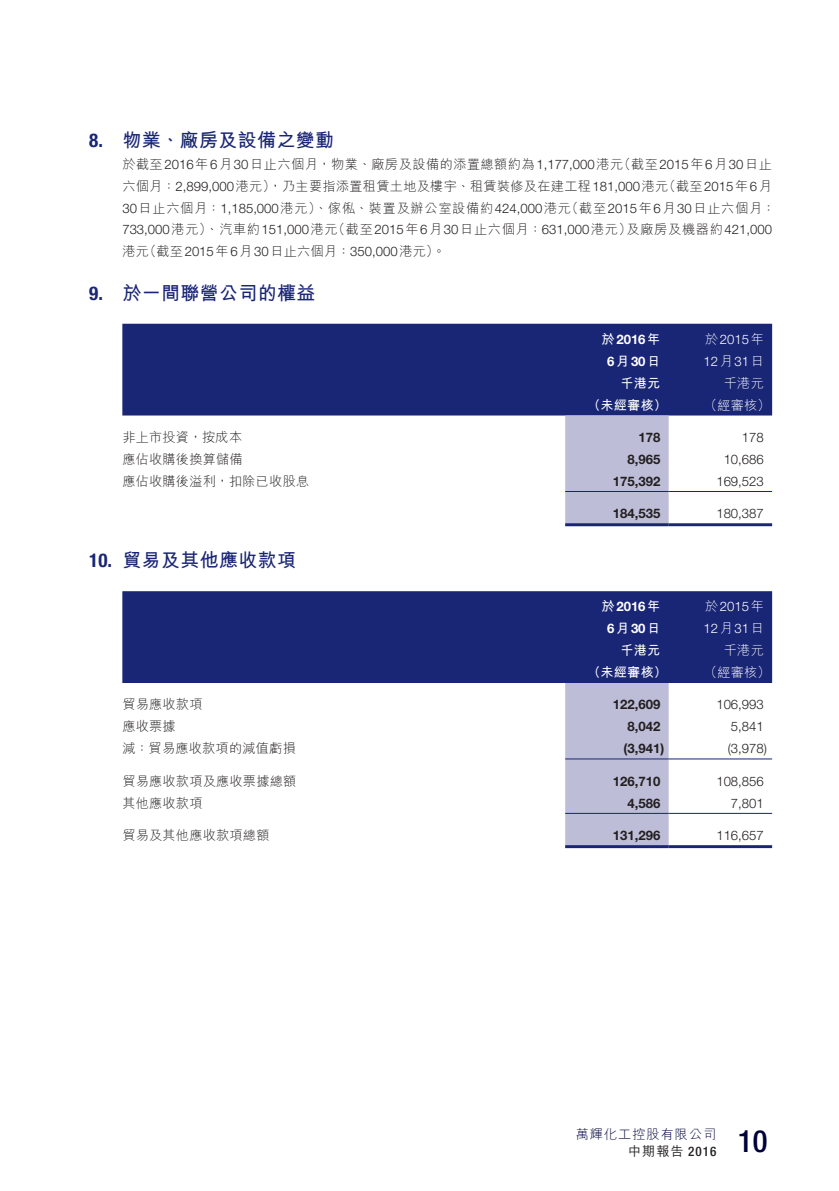
<style>
.page{position:relative;width:839px;height:1191px;background:#fff}
.page>*{position:absolute;margin:0;border:0;box-sizing:border-box;transform-origin:0 0}
.t1{font:500 condensed 30.6px "Helvetica Neue LT Std";color:#00003a}
.t2{font:19px "M Hei HK Bold E Ten B5 H";letter-spacing:.02em;color:#192575}
.t3{font:13.2px/22px "M Hei HK Light E Ten B5 H";letter-spacing:.04em;color:#231f20}
.t4{font:300 13.2px "Helvetica Neue LT Std";color:#231f20}
.t5{font:13.2px "M Hei HK Light E Ten B5 H";letter-spacing:.02em;color:#231f20}
.t6{font:700 13.2px "Helvetica Neue LT Std";color:#231f20}
.t7{font:300 13.2px "Helvetica Neue LT Std";color:#fff}
.t8{font:700 13.2px "Helvetica Neue LT Std";color:#fff}
.t9{font:13.2px "M Hei HK Bold E Ten B5 H";letter-spacing:.02em;color:#fff}
.t10{font:13.2px "M Hei HK Light E Ten B5 H";letter-spacing:.02em;color:#fff}
.t11{font:13.2px "M Hei HK Light E Ten B5 H";letter-spacing:.08em;color:#00003a}
.t12{font:13.2px "M Hei HK Medium E Ten B5 H";color:#231f20}
.s1{font-family:"Helvetica Neue LT Std";font-weight:700;font-stretch:condensed}
.s2{font-family:"Helvetica Neue LT Std";font-weight:300}
.s3{font-family:"M Hei HK Light E Ten B5 H";font-weight:400}
.s4{font-family:"M Hei HK Bold E Ten B5 H";font-weight:400}
.s5{font-family:"Helvetica Neue LT Std";font-weight:500;font-stretch:condensed}
</style>
<div class="page">
<div style="left:122px;top:324px;width:650px;height:91px;background:#192575"></div>
<div style="left:565px;top:415px;width:104px;height:108px;background:#bdbdd8"></div>
<hr style="left:565px;top:491px;width:104px;height:1px;background:#192575">
<hr style="left:669px;top:491px;width:103px;height:1px;background:#192575">
<hr style="left:565px;top:523px;width:104px;height:3px;background:#192575">
<hr style="left:669px;top:523px;width:103px;height:3px;background:#192575">
<div style="left:122px;top:591px;width:650px;height:92px;background:#192575"></div>
<div style="left:565px;top:683px;width:104px;height:162px;background:#bdbdd8"></div>
<hr style="left:565px;top:758px;width:104px;height:1px;background:#192575">
<hr style="left:669px;top:758px;width:103px;height:1px;background:#192575">
<hr style="left:565px;top:813px;width:104px;height:1px;background:#192575">
<hr style="left:669px;top:813px;width:103px;height:1px;background:#192575">
<hr style="left:565px;top:845px;width:104px;height:3px;background:#192575">
<hr style="left:669px;top:845px;width:103px;height:3px;background:#192575">
<h2 class="t2" style="left:89px;top:132px;width:246px"><span class="s1">8.</span> 物業、廠房及設備之變動</h2>
<p class="t3" style="left:122px;top:154px;width:654px">於截至<span class="s2">2016</span>年<span class="s2">6</span>月<span class="s2">30</span>日止六個月，物業、廠房及設備的添置總額約為<span class="s2">1,177,000</span>港元（截至<span class="s2">2015</span>年<span class="s2">6</span>月<span class="s2">30</span>日止六個月：<span class="s2">2,899,000</span>港元），乃主要指添置租賃土地及樓宇、租賃裝修及在建工程<span class="s2">181,000</span>港元（截至<span class="s2">2015</span>年<span class="s2">6</span>月<br><span class="s2">30</span>日止六個月：<span class="s2">1,185,000</span>港元）、傢俬、裝置及辦公室設備約<span class="s2">424,000</span>港元（截至<span class="s2">2015</span>年<span class="s2">6</span>月<span class="s2">30</span>日止六個月：</p>
<p class="t4" style="left:122px;top:225px;width:651px">733,000<span class="s3">港元）、汽車約</span>151,000<span class="s3">港元（截至</span>2015<span class="s3">年</span>6<span class="s3">月</span>30<span class="s3">日止六個月：</span>631,000<span class="s3">港元）及廠房及機器約</span>421,000</p>
<p class="t5" style="left:122px;top:246px;width:325px">港元（截至<span class="s2">2015</span>年<span class="s2">6</span>月<span class="s2">30</span>日止六個月：<span class="s2">350,000</span>港元）。</p>
<h2 class="t2" style="left:89px;top:286px;width:228px"><span class="s1">9.</span> 於一間聯營公司的權益</h2>
<p class="t8" style="left:602px;top:332px;width:60px"><span class="s4">於</span>2016<span class="s4">年</span></p>
<p class="t7" style="left:705px;top:334px;width:60px"><span class="s3">於</span>2015<span class="s3">年</span></p>
<p class="t8" style="left:607px;top:353px;width:55px">6<span class="s4">月</span>30<span class="s4">日</span></p>
<p class="t7" style="left:703px;top:356px;width:62px">12<span class="s3">月</span>31<span class="s3">日</span></p>
<p class="t9" style="left:620px;top:378px;width:41px">千港元</p>
<p class="t10" style="left:724px;top:378px;width:41px">千港元</p>
<p class="t9" style="left:587px;top:400px;width:81px">（未經審核）</p>
<p class="t10" style="left:704px;top:400px;width:68px">（經審核）</p>
<p class="t5" style="left:122px;top:432px;width:121px">非上市投資，按成本</p>
<p class="t6" style="left:638px;top:430px;width:23px">178</p>
<p class="t4" style="left:742px;top:432px;width:23px">178</p>
<p class="t5" style="left:122px;top:454px;width:122px">應佔收購後換算儲備</p>
<p class="t6" style="left:627px;top:451px;width:34px">8,965</p>
<p class="t4" style="left:724px;top:454px;width:42px">10,686</p>
<p class="t5" style="left:122px;top:476px;width:188px">應佔收購後溢利，扣除已收股息</p>
<p class="t6" style="left:613px;top:473px;width:49px">175,392</p>
<p class="t4" style="left:716px;top:476px;width:49px">169,523</p>
<p class="t6" style="left:613px;top:506px;width:49px">184,535</p>
<p class="t4" style="left:716px;top:509px;width:49px">180,387</p>
<h2 class="t2" style="left:89px;top:552px;width:208px"><span class="s1">10.</span> 貿易及其他應收款項</h2>
<p class="t8" style="left:602px;top:599px;width:60px"><span class="s4">於</span>2016<span class="s4">年</span></p>
<p class="t7" style="left:705px;top:602px;width:60px"><span class="s3">於</span>2015<span class="s3">年</span></p>
<p class="t8" style="left:607px;top:621px;width:55px">6<span class="s4">月</span>30<span class="s4">日</span></p>
<p class="t7" style="left:703px;top:624px;width:62px">12<span class="s3">月</span>31<span class="s3">日</span></p>
<p class="t9" style="left:620px;top:645px;width:41px">千港元</p>
<p class="t10" style="left:724px;top:645px;width:41px">千港元</p>
<p class="t9" style="left:587px;top:667px;width:81px">（未經審核）</p>
<p class="t10" style="left:704px;top:667px;width:68px">（經審核）</p>
<p class="t5" style="left:122px;top:699px;width:82px">貿易應收款項</p>
<p class="t6" style="left:613px;top:697px;width:49px">122,609</p>
<p class="t4" style="left:716px;top:700px;width:49px">106,993</p>
<p class="t5" style="left:122px;top:721px;width:55px">應收票據</p>
<p class="t6" style="left:627px;top:719px;width:34px">8,042</p>
<p class="t4" style="left:731px;top:722px;width:34px">5,841</p>
<p class="t5" style="left:122px;top:743px;width:175px">減：貿易應收款項的減值虧損</p>
<p class="t6" style="left:624px;top:741px;width:42px">(3,941)</p>
<p class="t4" style="left:728px;top:743px;width:41px">(3,978)</p>
<p class="t5" style="left:122px;top:775px;width:175px">貿易應收款項及應收票據總額</p>
<p class="t6" style="left:613px;top:773px;width:49px">126,710</p>
<p class="t4" style="left:716px;top:776px;width:49px">108,856</p>
<p class="t5" style="left:122px;top:797px;width:82px">其他應收款項</p>
<p class="t6" style="left:627px;top:795px;width:34px">4,586</p>
<p class="t4" style="left:731px;top:798px;width:34px">7,801</p>
<p class="t5" style="left:122px;top:830px;width:149px">貿易及其他應收款項總額</p>
<p class="t6" style="left:613px;top:828px;width:49px">131,296</p>
<p class="t4" style="left:716px;top:830px;width:49px">116,657</p>
<p class="t11" style="left:576px;top:1129px;width:142px">萬輝化工控股有限公司</p>
<p class="t12" style="left:628px;top:1146px;width:90px">中期報告 <span class="s5">2016</span></p>
<h1 class="t1" style="left:738px;top:1123px;width:31px">10</h1>
</div>
